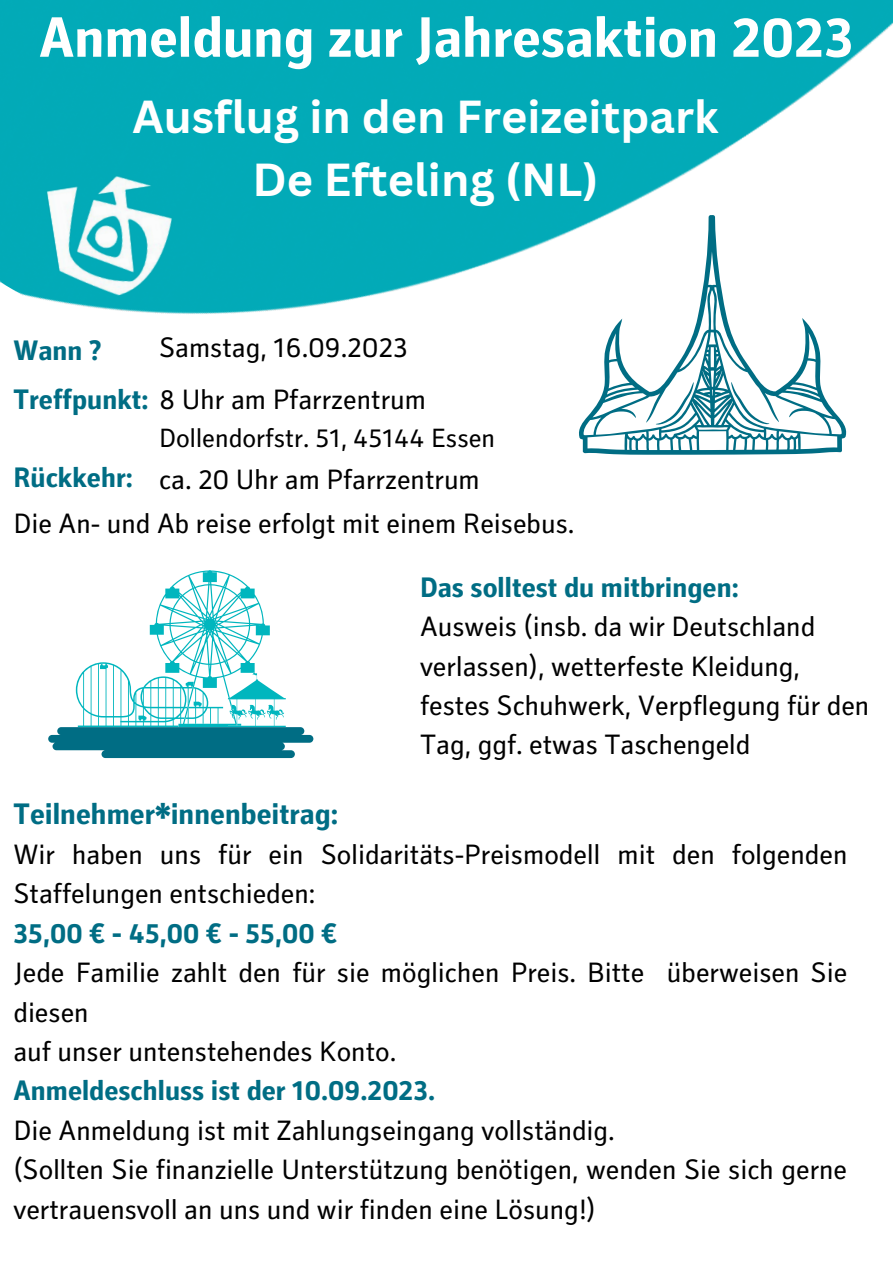
<style>
.page{position:relative;width:893px;height:1263px;background:#fff}
.page>*{position:absolute;margin:0;border:0;box-sizing:border-box;transform-origin:0 0}
.t1{font:700 57.53px "Secca Kj G";color:#fff}
.t2{font:700 45px "Canva Sans";color:#fff}
.t3{font:700 30px "Secca Kj G";color:#006d84}
.t4{font:28.5px/39.4px "Secca Kj G";color:#000}
.t5{font:700 28.5px "Secca Kj G";color:#006d84}
.t6{font:26.92px "Secca Kj G";color:#000}
.s1{font-weight:700;color:#006d84}
</style>
<div class="page">
<img style="left:0;top:0;width:893px;height:314px">
<img style="left:13px;top:147px;width:194px;height:167px">
<svg style="left:48px;top:570px;width:265px;height:188px"></svg>
<svg style="left:577px;top:215px;width:270px;height:240px"></svg>
<svg style="left:731px;top:382px;width:38px;height:42px"></svg>
<svg style="left:656px;top:382px;width:38px;height:42px"></svg>
<p class="t1" style="left:39px;top:16px;width:816px">Anmeldung zur Jahresaktion 2023</p>
<p class="t2" style="left:133px;top:85px;width:587px">Ausflug in den Freizeitpark</p>
<p class="t2" style="left:252px;top:148px;width:347px">De Efteling (NL)</p>
<p class="t4" style="left:159px;top:331px;width:250px">Samstag, 16.09.2023</p>
<p class="t5" style="left:13px;top:340px;width:89px">Wann ?</p>
<p class="t4" style="left:13px;top:383px;width:414px"><span class="s1">Treffpunkt:</span> 8 Uhr am Pfarrzentrum</p>
<p class="t6" style="left:159px;top:428px;width:338px">Dollendorfstr. 51, 45144 Essen</p>
<p class="t5" style="left:13px;top:467px;width:121px">Rückkehr:</p>
<p class="t4" style="left:159px;top:463px;width:322px">ca. 20 Uhr am Pfarrzentrum</p>
<p class="t4" style="left:13px;top:507px;width:562px">Die An- und Ab reise erfolgt mit einem Reisebus.</p>
<p class="t5" style="left:420px;top:576px;width:320px">Das solltest du mitbringen:</p>
<p class="t4" style="left:420px;top:610px;width:451px">Ausweis (insb. da wir Deutschland verlassen), wetterfeste Kleidung, festes Schuhwerk, Verpflegung für den Tag, ggf. etwas Taschengeld</p>
<p class="t3" style="left:13px;top:802px;width:326px">Teilnehmer*innenbeitrag:</p>
<p class="t4" style="left:13px;top:838px;width:835px">Wir haben uns für ein Solidaritäts-Preismodell mit den folgenden<br>Staffelungen entschieden:</p>
<p class="t5" style="left:13px;top:922px;width:325px">35,00 € - 45,00 € - 55,00 €</p>
<p class="t4" style="left:13px;top:956px;width:835px">Jede Familie zahlt den für sie möglichen Preis. Bitte überweisen Sie diesen</p>
<p class="t4" style="left:13px;top:1035px;width:384px">auf unser untenstehendes Konto.</p>
<p class="t5" style="left:13px;top:1080px;width:423px">Anmeldeschluss ist der 10.09.2023.</p>
<p class="t4" style="left:13px;top:1114px;width:603px">Die Anmeldung ist mit Zahlungseingang vollständig.</p>
<p class="t4" style="left:13px;top:1153px;width:835px">(Sollten Sie finanzielle Unterstützung benötigen, wenden Sie sich gerne vertrauensvoll an uns und wir finden eine Lösung!)</p>
</div>
